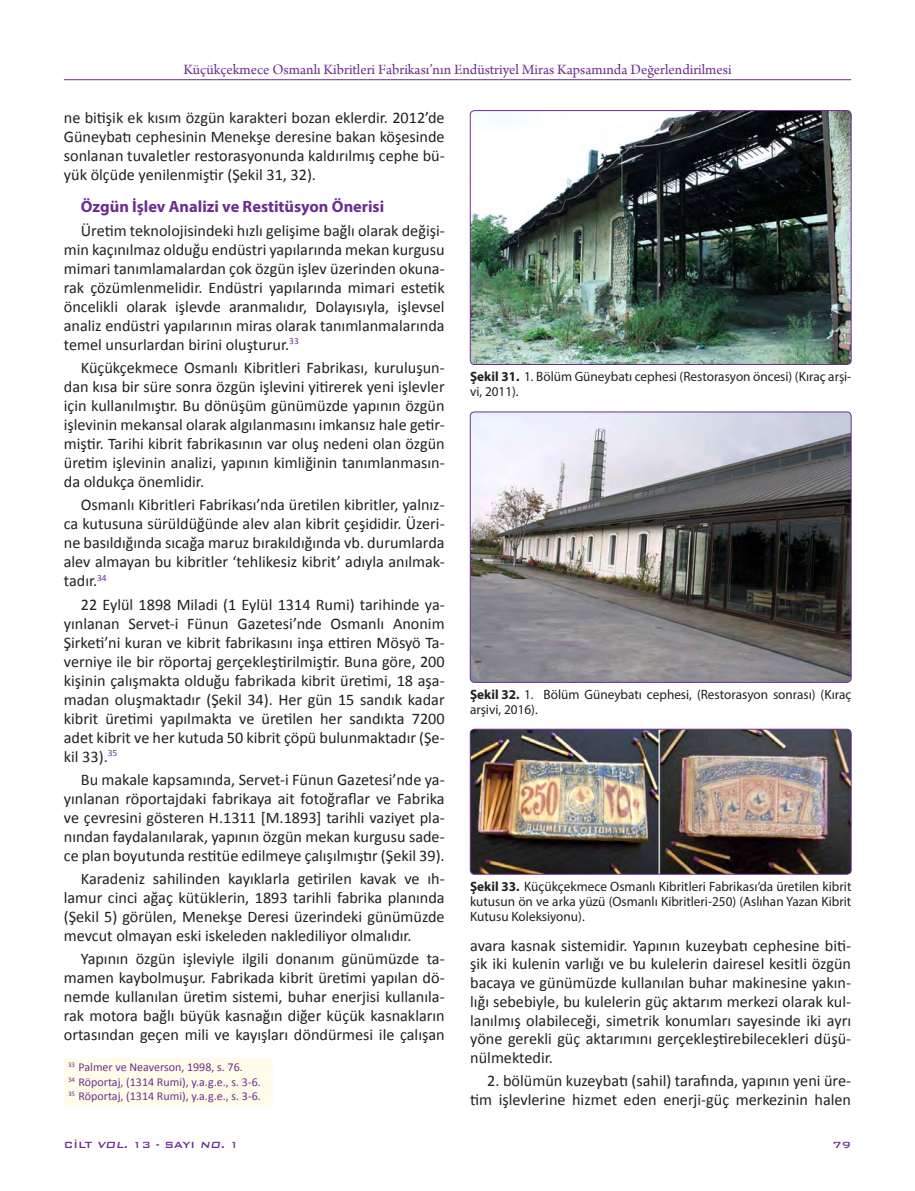
<style>
.page{position:relative;width:915px;height:1191px;background:#fff}
.page>*{position:absolute;margin:0;border:0;box-sizing:border-box;transform-origin:0 0}
._01__Megaron_Yazi_Ba{font:700 16.35px "Myriad Pro";color:#6e2c91}
._02__Megaron_Yazi_Me{font:16.2px/19px "Calibri";color:#231f20;text-align:justify}
.t1{font:15px "Arno Pro";color:#6e2c91}
._03__Megaron_Sekil_A{font:13.5px/15px "Myriad Pro";color:#231f20}
._02__Megaron_Yazi_Me-2{font:12px "Calibri";color:#6e2c91}
.t2{font:500 12px "Bank Gothic BT";color:#6e2c91}
.s1{font-weight:700}
.s2{font-style:italic}
</style>
<div class="page">
<hr style="left:64px;top:79px;width:786px;height:1px;background:#6e2c91">
<img style="left:470px;top:111px;width:379px;height:253px">
<div style="left:470px;top:110px;width:381px;height:255px;border:1px solid #6e2c91;border-radius:4px"></div>
<img style="left:470px;top:412px;width:380px;height:270px">
<div style="left:470px;top:412px;width:381px;height:270px;border:1px solid #6e2c91;border-radius:4px"></div>
<img style="left:470px;top:729px;width:380px;height:145px">
<div style="left:470px;top:729px;width:381px;height:145px;border:1px solid #6e2c91;border-radius:4px"></div>
<div style="left:64px;top:1057px;width:208px;height:48px;background:#fffde9"></div>
<p class="t1" style="left:183px;top:61px;width:549px">Küçükçekmece Osmanlı Kibritleri Fabrikası’nın Endüstriyel Miras Kapsamında Değerlendirilmesi</p>
<p class="_02__Megaron_Yazi_Me" style="left:64px;top:107px;width:382px">ne bitişik ek kısım özgün karakteri bozan eklerdir. 2012’de Güneybatı cephesinin Menekşe deresine bakan köşesinde sonlanan tuvaletler restorasyonunda kaldırılmış cephe bü&shy;yük ölçüde yenilenmiştir (Şekil 31, 32).</p>
<p class="_01__Megaron_Yazi_Ba" style="left:81px;top:196px;width:305px">Özgün İşlev Analizi ve Restitüsyon Önerisi</p>
<p class="_02__Megaron_Yazi_Me" style="left:64px;top:220px;width:382px;text-indent:17px">Üretim teknolojisindeki hızlı gelişime bağlı olarak değişi&shy;min kaçınılmaz olduğu endüstri yapılarında mekan kurgusu mimari tanımlamalardan çok özgün işlev üzerinden okuna&shy;rak çözümlenmelidir. Endüstri yapılarında mimari estetik öncelikli olarak işlevde aranmalıdır, Dolayısıyla, işlevsel analiz endüstri yapılarının miras olarak tanımlanmalarında temel unsurlardan birini oluşturur.<sup>33</sup></p>
<p class="_02__Megaron_Yazi_Me" style="left:64px;top:357px;width:382px;text-indent:17px">Küçükçekmece Osmanlı Kibritleri Fabrikası, kuruluşun&shy;dan kısa bir süre sonra özgün işlevini yitirerek yeni işlevler için kullanılmıştır. Bu dönüşüm günümüzde yapının özgün işlevinin mekansal olarak algılanmasını imkansız hale getir&shy;miştir. Tarihi kibrit fabrikasının var oluş nedeni olan özgün üretim işlevinin analizi, yapının kimliğinin tanımlanmasın&shy;da oldukça önemlidir.</p>
<p class="_02__Megaron_Yazi_Me" style="left:64px;top:494px;width:382px;text-indent:17px">Osmanlı Kibritleri Fabrikası’nda üretilen kibritler, yalnız&shy;ca kutusuna sürüldüğünde alev alan kibrit çeşididir. Üzeri&shy;ne basıldığında sıcağa maruz bırakıldığında vb. durumlarda alev almayan bu kibritler ‘tehlikesiz kibrit’ adıyla anılmak&shy;tadır.<sup>34</sup></p>
<p class="_02__Megaron_Yazi_Me" style="left:64px;top:594px;width:382px;text-indent:17px">22 Eylül 1898 Miladi (1 Eylül 1314 Rumi) tarihinde ya&shy;yınlanan Servet-i Fünun Gazetesi’nde Osmanlı Anonim Şirketi’ni kuran ve kibrit fabrikasını inşa ettiren Mösyö Ta&shy;verniye ile bir röportaj gerçekleştirilmiştir. Buna göre, 200 kişinin çalışmakta olduğu fabrikada kibrit üretimi, 18 aşa&shy;madan oluşmaktadır (Şekil 34). Her gün 15 sandık kadar kibrit üretimi yapılmakta ve üretilen her sandıkta 7200 adet kibrit ve her kutuda 50 kibrit çöpü bulunmaktadır (Şe&shy;kil 33).<sup>35</sup></p>
<p class="_02__Megaron_Yazi_Me" style="left:64px;top:769px;width:382px;text-indent:17px">Bu makale kapsamında, Servet-i Fünun Gazetesi’nde ya&shy;yınlanan röportajdaki fabrikaya ait fotoğraflar ve Fabrika ve çevresini gösteren H.1311 [M.1893] tarihli vaziyet pla&shy;nından faydalanılarak, yapının özgün mekan kurgusu sade&shy;ce plan boyutunda restitüe edilmeye çalışılmıştır (Şekil 39).</p>
<p class="_02__Megaron_Yazi_Me" style="left:64px;top:868px;width:382px;text-indent:17px">Karadeniz sahilinden kayıklarla getirilen kavak ve ıh&shy;lamur cinci ağaç kütüklerin, 1893 tarihli fabrika planında (Şekil 5) görülen, Menekşe Deresi üzerindeki günümüzde mevcut olmayan eski iskeleden naklediliyor olmalıdır.</p>
<p class="_02__Megaron_Yazi_Me" style="left:64px;top:948px;width:382px;text-indent:17px">Yapının özgün işleviyle ilgili donanım günümüzde ta&shy;mamen kaybolmuşur. Fabrikada kibrit üretimi yapılan dö&shy;nemde kullanılan üretim sistemi, buhar enerjisi kullanıla&shy;rak motora bağlı büyük kasnağın diğer küçük kasnakların ortasından geçen mili ve kayışları döndürmesi ile çalışan</p>
<p class="_02__Megaron_Yazi_Me-2" style="left:68px;top:1059px;width:176px"><sup>33</sup> Palmer ve Neaverson, 1998, s. 76.</p>
<p class="_02__Megaron_Yazi_Me-2" style="left:68px;top:1074px;width:194px"><sup>34</sup> Röportaj, (1314 Rumi), y.a.g.e., s. 3-6.</p>
<p class="_02__Megaron_Yazi_Me-2" style="left:68px;top:1088px;width:194px"><sup>35</sup> Röportaj, (1314 Rumi), y.a.g.e., s. 3-6.</p>
<p class="_03__Megaron_Sekil_A" style="left:470px;top:368px;width:383px"><span class="s1">Şekil 31.</span> 1. Bölüm Güneybatı cephesi (Restorasyon öncesi) (Kıraç arşi&shy;vi, 2011).</p>
<p class="_03__Megaron_Sekil_A" style="left:470px;top:686px;width:383px"><span class="s1">Şekil 32.</span> 1. Bölüm Güneybatı cephesi, (Restorasyon sonrası) (Kıraç arşivi, 2016).</p>
<p class="_03__Megaron_Sekil_A" style="left:470px;top:878px;width:383px;text-align:justify"><span class="s1">Şekil 33.</span> Küçükçekmece Osmanlı Kibritleri Fabrikası’da üretilen kibrit kutusun ön ve arka yüzü (Osmanlı Kibritleri-250) (Aslıhan Yazan Kibrit Kutusu Koleksiyonu).</p>
<p class="_02__Megaron_Yazi_Me" style="left:470px;top:935px;width:382px">avara kasnak sistemidir. Yapının kuzeybatı cephesine biti&shy;şik iki kulenin varlığı ve bu kulelerin dairesel kesitli özgün bacaya ve günümüzde kullanılan buhar makinesine yakın&shy;lığı sebebiyle, bu kulelerin güç aktarım merkezi olarak kul&shy;lanılmış olabileceği, simetrik konumları sayesinde iki ayrı yöne gerekli güç aktarımını gerçekleştirebilecekleri düşü&shy;nülmektedir.</p>
<p class="_02__Megaron_Yazi_Me" style="left:470px;top:1070px;width:382px;text-align:right">2. bölümün kuzeybatı (sahil) tarafında, yapının yeni üre&shy;tim işlevlerine hizmet eden enerji-güç merkezinin halen</p>
<p class="t2" style="left:64px;top:1138px;width:176px">CİLT <span class="s2">VOL.</span> 13 - SAYI <span class="s2">NO.</span> 1</p>
<p class="t2" style="left:832px;top:1138px;width:20px">79</p>
</div>
